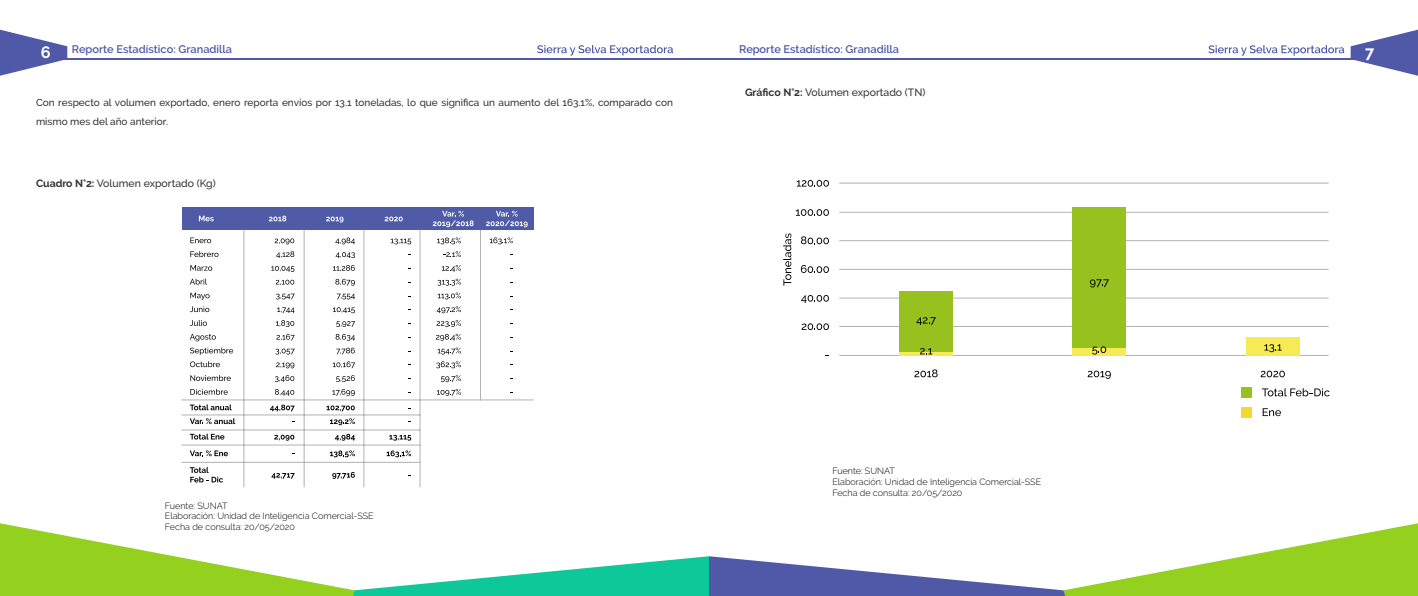
<style>
.page{position:relative;width:1418px;height:596px;background:#fff}
.page>*{position:absolute;margin:0;border:0;box-sizing:border-box;transform-origin:0 0}
.t1{font:700 16.4px "Raleway";color:#fff}
.t2{font:600 11px "Raleway";color:#4f59a8}
.t3{font:500 10.5px "Raleway";color:#333}
.t4{font:500 10px/19px "Raleway";color:#333}
.t5{font:300 9px/10.8px "Raleway";color:#000}
.s1{font-weight:700}
</style>
<div class="page">
<hr style="left:34px;top:58px;width:675px;height:1px;background:#4f59a8">
<svg style="left:0;top:30px;width:67px;height:46px"></svg>
<hr style="left:709px;top:58px;width:674px;height:1px;background:#4f59a8">
<svg style="left:1350px;top:30px;width:67px;height:46px"></svg>
<svg style="left:537px;top:45px;width:136px;height:11px"></svg>
<svg style="left:1208px;top:45px;width:136px;height:11px"></svg>
<svg style="left:0;top:523px;width:709px;height:72px"></svg>
<svg style="left:709px;top:523px;width:708px;height:72px"></svg>
<div style="left:182px;top:207px;width:351px;height:23px;background:#4f5ba6"></div>
<svg style="left:190px;top:237px;width:21px;height:6px"></svg>
<svg style="left:190px;top:251px;width:28px;height:6px"></svg>
<svg style="left:190px;top:265px;width:22px;height:5px"></svg>
<svg style="left:190px;top:278px;width:17px;height:6px"></svg>
<svg style="left:190px;top:292px;width:19px;height:8px"></svg>
<svg style="left:190px;top:306px;width:19px;height:6px"></svg>
<svg style="left:190px;top:320px;width:17px;height:6px"></svg>
<svg style="left:190px;top:334px;width:26px;height:7px"></svg>
<svg style="left:190px;top:347px;width:43px;height:8px"></svg>
<svg style="left:190px;top:361px;width:30px;height:6px"></svg>
<svg style="left:190px;top:375px;width:41px;height:6px"></svg>
<svg style="left:190px;top:388px;width:38px;height:6px"></svg>
<svg style="left:275px;top:238px;width:19px;height:6px"></svg>
<svg style="left:269px;top:215px;width:17px;height:6px"></svg>
<svg style="left:199px;top:215px;width:15px;height:6px"></svg>
<svg style="left:326px;top:216px;width:17px;height:6px"></svg>
<svg style="left:384px;top:216px;width:19px;height:5px"></svg>
<svg style="left:433px;top:211px;width:40px;height:16px"></svg>
<svg style="left:486px;top:211px;width:41px;height:16px"></svg>
<svg style="left:276px;top:251px;width:18px;height:7px"></svg>
<svg style="left:271px;top:266px;width:23px;height:6px"></svg>
<svg style="left:276px;top:279px;width:18px;height:6px"></svg>
<svg style="left:276px;top:293px;width:19px;height:6px"></svg>
<svg style="left:277px;top:307px;width:17px;height:6px"></svg>
<svg style="left:276px;top:320px;width:18px;height:7px"></svg>
<svg style="left:276px;top:333px;width:19px;height:7px"></svg>
<svg style="left:275px;top:348px;width:20px;height:6px"></svg>
<svg style="left:276px;top:362px;width:18px;height:6px"></svg>
<svg style="left:275px;top:375px;width:19px;height:7px"></svg>
<svg style="left:275px;top:389px;width:19px;height:6px"></svg>
<svg style="left:190px;top:404px;width:42px;height:6px"></svg>
<svg style="left:270px;top:404px;width:25px;height:7px"></svg>
<svg style="left:274px;top:434px;width:20px;height:6px"></svg>
<svg style="left:335px;top:433px;width:20px;height:7px"></svg>
<svg style="left:335px;top:237px;width:20px;height:7px"></svg>
<svg style="left:335px;top:252px;width:20px;height:6px"></svg>
<svg style="left:333px;top:265px;width:22px;height:6px"></svg>
<svg style="left:335px;top:278px;width:20px;height:7px"></svg>
<svg style="left:337px;top:293px;width:18px;height:6px"></svg>
<svg style="left:333px;top:307px;width:22px;height:6px"></svg>
<svg style="left:336px;top:321px;width:19px;height:6px"></svg>
<svg style="left:335px;top:333px;width:20px;height:7px"></svg>
<svg style="left:336px;top:347px;width:19px;height:7px"></svg>
<svg style="left:333px;top:361px;width:22px;height:7px"></svg>
<svg style="left:336px;top:375px;width:19px;height:7px"></svg>
<svg style="left:332px;top:389px;width:23px;height:6px"></svg>
<svg style="left:326px;top:405px;width:29px;height:6px"></svg>
<svg style="left:389px;top:434px;width:22px;height:6px"></svg>
<svg style="left:190px;top:418px;width:45px;height:6px"></svg>
<svg style="left:190px;top:433px;width:34px;height:6px"></svg>
<svg style="left:330px;top:450px;width:25px;height:7px"></svg>
<svg style="left:386px;top:450px;width:25px;height:7px"></svg>
<svg style="left:190px;top:450px;width:38px;height:6px"></svg>
<svg style="left:271px;top:473px;width:24px;height:5px"></svg>
<svg style="left:332px;top:472px;width:23px;height:6px"></svg>
<svg style="left:190px;top:467px;width:33px;height:15px"></svg>
<svg style="left:330px;top:418px;width:25px;height:7px"></svg>
<svg style="left:437px;top:237px;width:24px;height:7px"></svg>
<svg style="left:443px;top:251px;width:18px;height:6px"></svg>
<svg style="left:442px;top:265px;width:19px;height:6px"></svg>
<svg style="left:437px;top:278px;width:24px;height:7px"></svg>
<svg style="left:438px;top:292px;width:23px;height:7px"></svg>
<svg style="left:437px;top:306px;width:24px;height:7px"></svg>
<svg style="left:436px;top:320px;width:25px;height:7px"></svg>
<svg style="left:436px;top:333px;width:25px;height:7px"></svg>
<svg style="left:437px;top:347px;width:24px;height:7px"></svg>
<svg style="left:436px;top:361px;width:25px;height:7px"></svg>
<svg style="left:441px;top:375px;width:20px;height:7px"></svg>
<svg style="left:437px;top:389px;width:24px;height:6px"></svg>
<svg style="left:489px;top:237px;width:24px;height:7px"></svg>
<svg style="left:391px;top:238px;width:20px;height:6px"></svg>
<hr style="left:243px;top:230px;width:1px;height:256px;background:#b2b2b2">
<hr style="left:304px;top:230px;width:1px;height:256px;background:#b2b2b2">
<hr style="left:363px;top:230px;width:1px;height:256px;background:#b2b2b2">
<hr style="left:419px;top:230px;width:1px;height:256px;background:#b2b2b2">
<hr style="left:480px;top:230px;width:1px;height:169px;background:#b2b2b2">
<hr style="left:182px;top:399px;width:351px;height:1px;background:#b2b2b2">
<hr style="left:182px;top:414px;width:238px;height:1px;background:#b2b2b2">
<hr style="left:182px;top:429px;width:238px;height:1px;background:#b2b2b2">
<hr style="left:182px;top:444px;width:238px;height:1px;background:#b2b2b2">
<hr style="left:182px;top:461px;width:238px;height:1px;background:#b2b2b2">
<svg style="left:1262px;top:388px;width:67px;height:8px"></svg>
<div style="left:1241px;top:387px;width:10px;height:11px;background:#96c11f"></div>
<svg style="left:1262px;top:408px;width:18px;height:8px"></svg>
<div style="left:1241px;top:407px;width:10px;height:10px;background:#f3d92f"></div>
<hr style="left:839px;top:355px;width:489px;height:1px;background:#b2b2b2">
<hr style="left:839px;top:326px;width:489px;height:1px;background:#b2b2b2">
<svg style="left:914px;top:369px;width:23px;height:8px"></svg>
<svg style="left:801px;top:323px;width:28px;height:7px"></svg>
<hr style="left:839px;top:297px;width:489px;height:1px;background:#b2b2b2">
<svg style="left:801px;top:295px;width:28px;height:8px"></svg>
<hr style="left:839px;top:269px;width:489px;height:1px;background:#b2b2b2">
<svg style="left:801px;top:265px;width:28px;height:8px"></svg>
<hr style="left:839px;top:240px;width:489px;height:1px;background:#b2b2b2">
<svg style="left:801px;top:236px;width:28px;height:8px"></svg>
<hr style="left:839px;top:212px;width:489px;height:1px;background:#b2b2b2">
<svg style="left:795px;top:209px;width:34px;height:7px"></svg>
<hr style="left:839px;top:182px;width:489px;height:1px;background:#b2b2b2">
<svg style="left:796px;top:180px;width:33px;height:6px"></svg>
<svg style="left:783px;top:233px;width:8px;height:52px"></svg>
<svg style="left:1087px;top:370px;width:23px;height:8px"></svg>
<svg style="left:1260px;top:370px;width:24px;height:7px"></svg>
<div style="left:899px;top:290px;width:53px;height:65px;background:#96c11f"></div>
<hr style="left:899px;top:352px;width:53px;height:3px;background:#f6ea55">
<div style="left:1072px;top:207px;width:53px;height:148px;background:#96c11f"></div>
<div style="left:1072px;top:347px;width:53px;height:8px;background:#f6ea55"></div>
<div style="left:1245px;top:337px;width:54px;height:18px;background:#f6ea55"></div>
<svg style="left:916px;top:317px;width:19px;height:8px"></svg>
<svg style="left:920px;top:348px;width:12px;height:6px"></svg>
<svg style="left:1089px;top:279px;width:19px;height:8px"></svg>
<svg style="left:1092px;top:346px;width:14px;height:8px"></svg>
<svg style="left:1264px;top:344px;width:17px;height:8px"></svg>
<p class="t2" style="left:72px;top:43px;width:162px">Reporte Estadístico: Granadilla</p>
<p class="t2" style="left:739px;top:43px;width:162px">Reporte Estadístico: Granadilla</p>
<h1 class="t1" style="left:41px;top:43px;width:11px">6</h1>
<h1 class="t1" style="left:1364px;top:43px;width:11px">7</h1>
<p class="t4" style="left:36px;top:93px;width:638px">Con respecto al volumen exportado, enero reporta envíos por 13.1 toneladas, lo que significa un aumento del 163.1%, comparado con mismo mes del año anterior.</p>
<p class="t3" style="left:36px;top:177px;width:181px"><span class="s1">Cuadro N°2:</span> Volumen exportado (Kg)</p>
<p class="t3" style="left:745px;top:87px;width:182px"><span class="s1">Gráfico N°2:</span> Volumen exportado (TN)</p>
<p class="t5" style="left:165px;top:499px;width:210px">Fuente: SUNAT<br>Elaboración: Unidad de Inteligencia Comercial-SSE<br>Fecha de consulta: 20/05/2020</p>
<p class="t5" style="left:832px;top:465px;width:210px">Fuente: SUNAT<br>Elaboración: Unidad de Inteligencia Comercial-SSE<br>Fecha de consulta: 20/05/2020</p>
</div>
